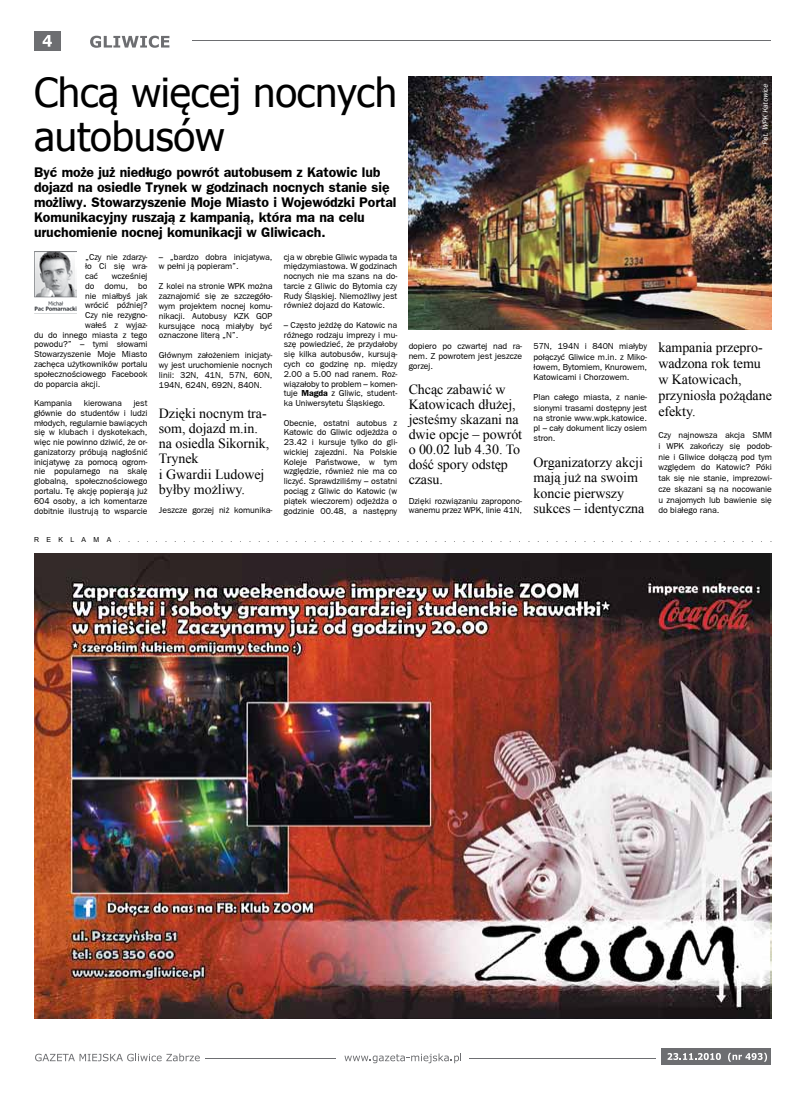
<style>
.page{position:relative;width:806px;height:1095px;background:#fff}
.page>*{position:absolute;margin:0;border:0;box-sizing:border-box;transform-origin:0 0}
.t1{font:40px/44px "Tahoma";letter-spacing:-.005em;color:#000}
.t2{font:14px/15.1px "Times New Roman";letter-spacing:-.005em;color:#000}
.t3{font:700 14px/15.1px "Frankfurt Gothic";letter-spacing:-.005em;color:#000}
.t4{font:8.7px/9.8px "Frankfurt Gothic";letter-spacing:-.005em;color:#000;text-align:justify}
.t5{font:italic 7.5px "Frankfurt Gothic";color:#fff}
.t6{font:6.9px "Arial";letter-spacing:1.07em;color:#000}
.s1{font-weight:700}
</style>
<div class="page">
<div style="left:34px;top:31px;width:27px;height:20px;background:#6d6e71"></div>
<hr style="left:192px;top:40px;width:578px;height:1px;background:#6d6e71">
<svg style="left:43px;top:35px;width:9px;height:12px"></svg>
<svg style="left:90px;top:36px;width:79px;height:12px"></svg>
<svg style="left:344px;top:1053px;width:117px;height:9px"></svg>
<svg style="left:35px;top:1053px;width:165px;height:8px"></svg>
<div style="left:661px;top:1048px;width:109px;height:16px;background:#6d6e71"></div>
<svg style="left:667px;top:1053px;width:53px;height:6px"></svg>
<svg style="left:728px;top:1052px;width:38px;height:9px"></svg>
<hr style="left:468px;top:1057px;width:187px;height:1px;background:#6d6e71">
<hr style="left:205px;top:1057px;width:131px;height:1px;background:#6d6e71">
<img style="left:34px;top:553px;width:737px;height:465px">
<img style="left:408px;top:77px;width:363px;height:252px">
<img style="left:34px;top:251px;width:42px;height:60px">
<h1 class="t1" style="left:34px;top:69px;width:364px">Chcą więcej nocnych autobusów</h1>
<p class="t3" style="left:34px;top:164px;width:364px">Być może już niedługo powrót autobusem z Katowic lub dojazd na osiedle Trynek w godzinach nocnych stanie się możliwy. Stowarzyszenie Moje Miasto i Wojewódzki Portal Komunikacyjny ruszają z kampanią, która ma na celu uruchomienie nocnej komunikacji w Gliwicach.</p>
<p class="t4" style="left:85px;top:251px;width:64px">„Czy nie zdarzy&shy;ło Ci się wra&shy;cać</p>
<p class="t4" style="left:112px;top:271px;width:37px">wcześniej</p>
<p class="t4" style="left:85px;top:281px;width:64px">do domu, bo</p>
<p class="t4" style="left:85px;top:290px;width:64px">nie miałbyś jak</p>
<p class="t4" style="left:85px;top:300px;width:64px">wrócić później?</p>
<p class="t4" style="left:85px;top:310px;width:64px">Czy nie rezygno-</p>
<p class="t4" style="left:85px;top:320px;width:64px">wałeś z wyjaz-</p>
<p class="t4" style="left:34px;top:329px;width:115px">du do innego miasta z tego</p>
<p class="t4" style="left:34px;top:339px;width:115px">powodu?” – tymi słowami</p>
<p class="t4" style="left:34px;top:349px;width:115px">Stowarzyszenie Moje Miasto</p>
<p class="t4" style="left:34px;top:359px;width:115px">zachęca użytkowników portalu</p>
<p class="t4" style="left:34px;top:369px;width:115px">społecznościowego Facebook</p>
<p class="t4" style="left:34px;top:378px;width:68px">do poparcia akcji.</p>
<p class="t4" style="left:34px;top:398px;width:39px">Kampania</p>
<p class="t4" style="left:84px;top:398px;width:40px">kierowana</p>
<p class="t4" style="left:34px;top:398px;width:115px;text-indent:100px">jest głównie do studentów i ludzi młodych, regularnie bawiących się w klubach i dyskotekach, więc nie powinno dziwić, że or&shy;ganizatorzy próbują nagłośnić inicjatywę za pomocą ogrom&shy;nie popularnego na skalę globalną, społecznościowego portalu. Tę akcję popierają już 604 osoby, a ich komentarze dobitnie ilustrują to wsparcie</p>
<p class="t4" style="left:159px;top:251px;width:115px">– „bardzo dobra inicjatywa, w pełni ją popieram”.</p>
<p class="t4" style="left:159px;top:281px;width:115px">Z kolei na stronie WPK można zaznajomić się ze szczegóło&shy;wym projektem nocnej komu&shy;nikacji. Autobusy KZK GOP kursujące nocą miałyby być oznaczone literą „N”.</p>
<p class="t4" style="left:159px;top:350px;width:115px">Głównym założeniem inicjaty&shy;wy jest uruchomienie nocnych linii: 32N, 41N, 57N, 60N, 194N, 624N, 692N, 840N.</p>
<h2 class="t2" style="left:159px;top:405px;width:112px">Dzięki nocnym tra&shy;som, dojazd m.in. na osiedla Sikornik,<br>Trynek<br>i Gwardii Ludowej byłby możliwy.</h2>
<p class="t4" style="left:159px;top:505px;width:115px">Jeszcze gorzej niż komunika-</p>
<p class="t4" style="left:283px;top:251px;width:115px">cja w obrębie Gliwic wypada ta międzymiastowa. W godzinach nocnych nie ma szans na do&shy;tarcie z Gliwic do Bytomia czy Rudy Śląskiej. Niemożliwy jest również dojazd do Katowic.</p>
<p class="t4" style="left:283px;top:320px;width:115px">– Często jeżdżę do Katowic na różnego rodzaju imprezy i mu&shy;szę powiedzieć, że przydałoby się kilka autobusów, kursują&shy;cych co godzinę np. między 2.00 a 5.00 nad ranem. Roz&shy;wiązałoby to problem – komen&shy;tuje <span class="s1">Magda</span> z Gliwic, student&shy;ka Uniwersytetu Śląskiego.</p>
<p class="t4" style="left:283px;top:417px;width:115px">Obecnie, ostatni autobus z Katowic do Gliwic odjeżdża o 23.42 i kursuje tylko do gli&shy;wickiej zajezdni. Na Polskie Koleje Państwowe, w tym względzie, również nie ma co liczyć. Sprawdziliśmy – ostatni pociąg z Gliwic do Katowic (w piątek wieczorem) odjeżdża o godzinie 00.48, a następny</p>
<p class="t4" style="left:408px;top:341px;width:115px">dopiero po czwartej nad ra&shy;nem. Z powrotem jest jeszcze gorzej.</p>
<h2 class="t2" style="left:408px;top:381px;width:115px">Chcąc zabawić w<br>Katowicach dłużej, jesteśmy skazani na dwie opcje – powrót o 00.02 lub 4.30. To dość spory odstęp czasu.</h2>
<p class="t4" style="left:408px;top:495px;width:115px">Dzięki rozwiązaniu zapropono&shy;wanemu przez WPK, linie 41N,</p>
<p class="t5" style="left:760px;top:145px;width:62px;rotate:-90deg">Fot. WPK Katowice</p>
<p class="t4" style="left:533px;top:341px;width:115px;line-height:10.2px">57N, 194N i 840N miałyby połączyć Gliwice m.in. z Miko&shy;łowem, Bytomiem, Knurowem, Katowicami i Chorzowem.</p>
<p class="t4" style="left:533px;top:392px;width:115px;line-height:10.2px">Plan całego miasta, z nanie&shy;sionymi trasami dostępny jest na stronie www.wpk.katowice. pl – cały dokument liczy osiem stron.</p>
<h2 class="t2" style="left:533px;top:454px;width:112px;line-height:15.5px">Organizatorzy akcji mają już na swoim koncie pierwszy sukces – identyczna</h2>
<h2 class="t2" style="left:658px;top:339px;width:115px;line-height:16.1px">kampania przepro&shy;wadzona rok temu w Katowicach, przyniosła pożądane efekty.</h2>
<p class="t4" style="left:658px;top:429px;width:115px;line-height:10.8px">Czy najnowsza akcja SMM i WPK zakończy się podob&shy;nie i Gliwice dołączą pod tym względem do Katowic? Póki tak się nie stanie, imprezowi&shy;cze skazani są na nocowanie u znajomych lub bawienie się do białego rana.</p>
<p class="t6" style="left:34px;top:534px;width:739px">REKLAMA.......................................................................</p>
</div>
